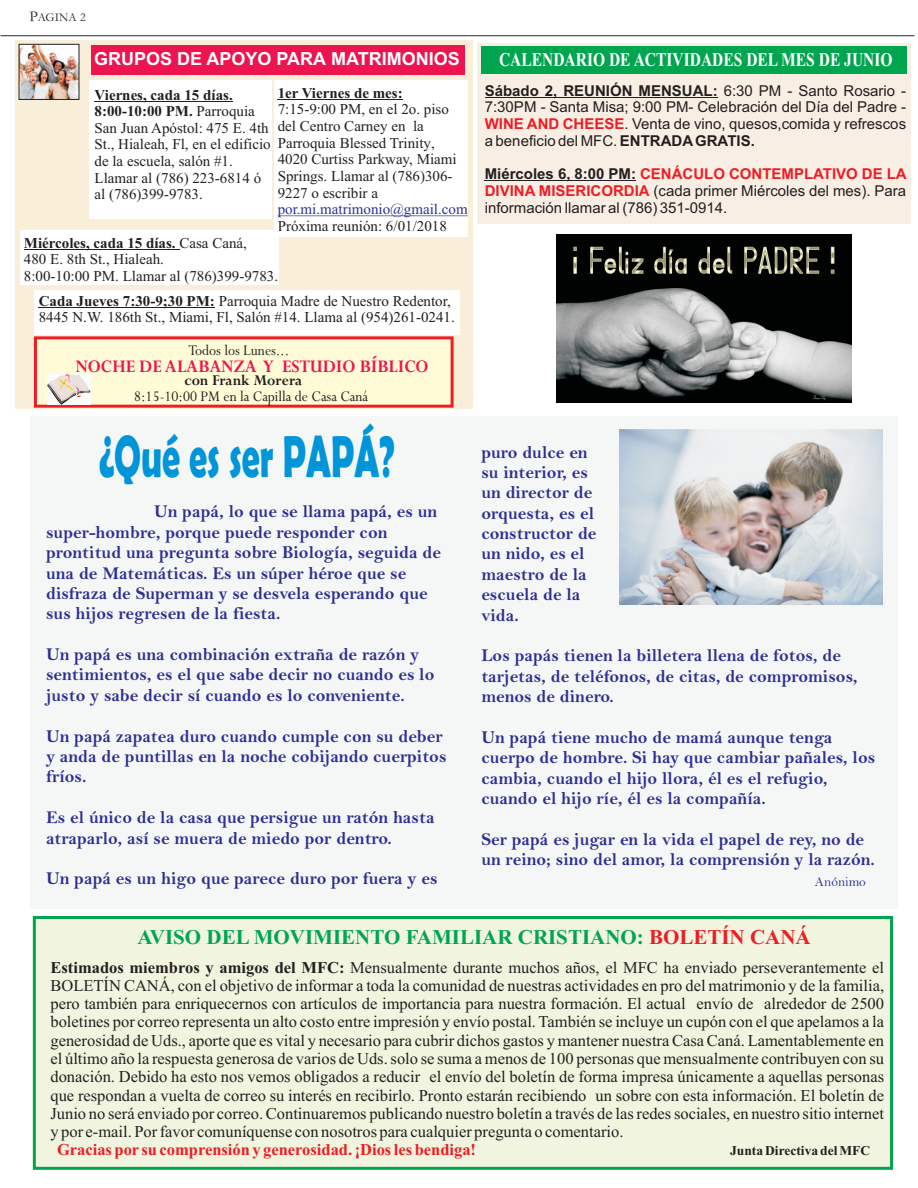
<style>
.page{position:relative;width:918px;height:1188px;background:#fff}
.page>*{position:absolute;margin:0;border:0;box-sizing:border-box;transform-origin:0 0}
.t1{font:700 59.7px "Berlin Sans FB Demi";color:#0095d9;scale:.6 1}
.t2{font:700 21px "Times New Roman";color:#00a54f}
.t3{font:700 19.5px "Times New Roman";color:#fff;scale:.8 1}
.t4{font:700 19.5px "Perpetua";color:#ed1450;scale:.93 1}
.t5{font:700 18px/20.4px "Bell";color:#2e3092}
.t6{font:700 18px "Arial";color:#fff}
.t7{font:16.5px/18.3px "Times New Roman";color:#231f20;text-align:justify}
.t8{font:700 16.5px "Times New Roman";color:#ee1d23}
.t9{font:16.5px "Perpetua";color:#231f20;scale:.93 1}
.t10{font:700 16.5px "Perpetua";color:#231f20;scale:.93 1}
.t11{font:15px/16.6px "Times New Roman";color:#231f20}
.t12{font:15px/16.8px "Arial";color:#231f20;text-align:justify}
.t13{font:15px "Times New Roman";color:#2d3291}
.t14{font:700 15px "Times New Roman";color:#231f20}
.t15{font:700 13.5px "Times New Roman";color:#231f20}
.t16{font:13.5px "Bell";color:#2e3092}
.t17{font:12px "Garamond";color:#2a2723}
.s1{font-size:15px}
.s2{font-weight:700}
.s3{font-weight:700;color:#ee1d23}
.s4{color:#ee1d23}
</style>
<div class="page">
<hr style="left:1px;top:35px;width:913px;height:1px;background:#2a2723">
<div style="left:15px;top:41px;width:457px;height:368px;background:#f9efd9"></div>
<div style="left:91px;top:45px;width:374px;height:29px;background:#ed1450"></div>
<div style="left:89px;top:80px;width:182px;height:138px;background:#fff"></div>
<img style="left:21px;top:46px;width:56px;height:52px">
<div style="left:478px;top:43px;width:433px;height:181px;background:#f9eee4"></div>
<div style="left:481px;top:47px;width:425px;height:27px;background:#00a54f"></div>
<hr style="left:485px;top:97px;width:233px;height:1px;background:#231f20">
<hr style="left:485px;top:181px;width:151px;height:1px;background:#231f20">
<div style="left:19px;top:44px;width:60px;height:56px;border:1px solid #231f20"></div>
<div style="left:274px;top:81px;width:194px;height:156px;background:#fff"></div>
<hr style="left:278px;top:99px;width:125px;height:1px;background:#231f20">
<svg style="left:278px;top:216px;width:15px;height:1px"></svg>
<hr style="left:293px;top:216px;width:97px;height:1px;background:#2d3291">
<hr style="left:390px;top:216px;width:78px;height:1px;background:#2d3291">
<svg style="left:34px;top:336px;width:420px;height:72px"></svg>
<img style="left:48px;top:374px;width:43px;height:31px">
<div style="left:20px;top:231px;width:258px;height:54px;background:#fff"></div>
<hr style="left:95px;top:101px;width:138px;height:1px;background:#231f20">
<hr style="left:24px;top:249px;width:155px;height:1px;background:#231f20">
<div style="left:34px;top:290px;width:426px;height:45px;background:#fff"></div>
<hr style="left:39px;top:307px;width:176px;height:1px;background:#231f20">
<div style="left:30px;top:416px;width:867px;height:493px;background:#f5f7f7"></div>
<img style="left:620px;top:430px;width:262px;height:175px">
<div style="left:32px;top:916px;width:861px;height:254px;background:#f1f4df"></div>
<img style="left:557px;top:234px;width:294px;height:169px">
<p class="t17" style="left:29px;top:13px;width:58px"><span class="s1">P</span>AGINA 2</p>
<p class="t6" style="left:94px;top:52px;width:367px">GRUPOS DE APOYO PARA MATRIMONIOS</p>
<p class="t3" style="left:499px;top:53px;width:494px">CALENDARIO DE ACTIVIDADES DEL MES DE JUNIO</p>
<p class="t12" style="left:485px;top:83px;width:423px"><span class="s2">Sábado 2, REUNIÓN MENSUAL:</span> 6:30 PM - Santo Rosario - 7:30PM - Santa Misa; 9:00 PM- Celebración del Día del Padre - <span class="s3">WINE AND CHEESE</span>. Venta de vino, quesos,comida y refrescos a beneficio del MFC. <span class="s2">ENTRADAGRATIS.</span></p>
<p class="t12" style="left:485px;top:167px;width:423px"><span class="s2">Miércoles 6, 8:00 PM:</span> <span class="s3">CENÁCULO CONTEMPLATIVO DE LA DIVINA MISERICORDIA</span> (cada primer Miércoles del mes). Para información llamar al (786) 351-0914.</p>
<p class="t14" style="left:278px;top:88px;width:127px">1er Viernes de mes:</p>
<p class="t11" style="left:278px;top:103px;width:173px">7:15-9:00 PM, en el 2o. piso</p>
<p class="t11" style="left:278px;top:136px;width:181px">Parroquia Blessed Trinity,<br>4020 Curtiss Parkway, Miami<br>Springs. Llamar al (786)306-<br>9227 o escribir a</p>
<p class="t11" style="left:95px;top:88px;width:178px"><span class="s2">Viernes, cada 15 días.<br>8:00-10:00 PM.</span> Parroquia<br>San Juan Apóstol: 475 E. 4th<br>St., Hialeah, Fl, en el edificio de la escuela, salón #1.<br>Llamar al (786) 223-6814 ó al (786)399-9783.</p>
<p class="t11" style="left:24px;top:236px;width:256px"><span class="s2">Miércoles, cada 15 días.</span> Casa Caná,<br>480 E. 8th St., Hialeah.<br>8:00-10:00 PM. Llamar al (786)399-9783.</p>
<p class="t11" style="left:39px;top:294px;width:418px"><span class="s2">Cada Jueves 7:30-9;30 PM:</span> Parroquia Madre de Nuestro Redentor,<br>8445 N.W. 186th St., Miami, Fl, Salón #14. Llama al (954)261-0241.</p>
<p class="t11" style="left:278px;top:119px;width:148px">del Centro Carney en la</p>
<p class="t13" style="left:278px;top:204px;width:192px">por.mi.matrimonio@gmail.com</p>
<p class="t11" style="left:278px;top:219px;width:171px">Próxima reunión: 6/01/2018</p>
<p class="t9" style="left:188px;top:345px;width:110px">Todos los Lunes...</p>
<p class="t4" style="left:76px;top:359px;width:381px">NOCHE DE ALABANZA Y ESTUDIO BÍBLICO</p>
<p class="t10" style="left:184px;top:374px;width:128px">con Frank Morera</p>
<p class="t9" style="left:134px;top:390px;width:253px">8:15-10:00 PM en la Capilla de Casa Caná</p>
<h1 class="t1" style="left:99px;top:422px;width:494px">¿Qué es ser PAPÁ?</h1>
<p class="t5" style="left:481px;top:444px;width:113px">puro dulce en su interior, es un director de</p>
<p class="t5" style="left:154px;top:504px;width:285px">Un papá, lo que se llama papá, es un</p>
<p class="t5" style="left:481px;top:505px;width:114px">orquesta, es el</p>
<p class="t5" style="left:46px;top:524px;width:343px">super-hombre, porque puede responder con</p>
<p class="t5" style="left:481px;top:525px;width:117px">constructor de</p>
<p class="t5" style="left:46px;top:544px;width:396px">prontitud una pregunta sobre Biología, seguida de</p>
<p class="t5" style="left:481px;top:546px;width:105px">un nido, es el</p>
<p class="t5" style="left:46px;top:565px;width:362px">una de Matemáticas. Es un súper héroe que se</p>
<p class="t5" style="left:481px;top:566px;width:107px">maestro de la</p>
<p class="t5" style="left:46px;top:585px;width:383px">disfraza de Superman y se desvela esperando que</p>
<p class="t5" style="left:481px;top:586px;width:101px">escuela de la</p>
<p class="t5" style="left:46px;top:606px;width:236px">sus hijos regresen de la fiesta.</p>
<p class="t5" style="left:481px;top:607px;width:39px">vida.</p>
<p class="t5" style="left:46px;top:646px;width:375px">Un papá es una combinación extraña de razón y</p>
<p class="t5" style="left:481px;top:648px;width:361px">Los papás tienen la billetera llena de fotos, de</p>
<p class="t5" style="left:46px;top:667px;width:390px">sentimientos, es el que sabe decir no cuando es lo</p>
<p class="t5" style="left:481px;top:668px;width:378px">tarjetas, de teléfonos, de citas, de compromisos,</p>
<p class="t5" style="left:46px;top:687px;width:360px">justo y sabe decir sí cuando es lo conveniente.</p>
<p class="t5" style="left:481px;top:688px;width:134px">menos de dinero.</p>
<p class="t5" style="left:46px;top:728px;width:398px">Un papá zapatea duro cuando cumple con su deber</p>
<p class="t5" style="left:481px;top:729px;width:353px">Un papá tiene mucho de mamá aunque tenga</p>
<p class="t5" style="left:46px;top:748px;width:402px">y anda de puntillas en la noche cobijando cuerpitos</p>
<p class="t5" style="left:481px;top:749px;width:395px">cuerpo de hombre. Si hay que cambiar pañales, los</p>
<p class="t5" style="left:46px;top:769px;width:42px">fríos.</p>
<p class="t5" style="left:481px;top:770px;width:348px">cambia, cuando el hijo llora, él es el refugio, cuando el hijo ríe, él es la compañía.</p>
<p class="t5" style="left:46px;top:809px;width:390px">Es el único de la casa que persigue un ratón hasta atraparlo, así se muera de miedo por dentro.</p>
<p class="t5" style="left:481px;top:831px;width:395px">Ser papá es jugar en la vida el papel de rey, no de un reino; sino del amor, la comprensión y la razón.</p>
<p class="t5" style="left:46px;top:870px;width:393px">Un papá es un higo que parece duro por fuera y es</p>
<p class="t16" style="left:815px;top:877px;width:52px">Anónimo</p>
<p class="t2" style="left:137px;top:930px;width:675px">AVISO DEL MOVIMIENTO FAMILIAR CRISTIANO: <span class="s4">BOLETÍN CANÁ</span></p>
<p class="t7" style="left:50px;top:960px;width:835px"><span class="s2">Estimados miembros y amigos del MFC:</span> Mensualmente durante muchos años, el MFC ha enviado perseverantemente el BOLETÍN CANÁ, con el objetivo de informar a toda la comunidad de nuestras actividades en pro del matrimonio y de la familia, pero también para enriquecernos con artículos de importancia para nuestra formación. El actual envío de alrededor de 2500 boletines por correo representa un alto costo entre impresión y envío postal. También se incluye un cupón con el que apelamos a la generosidad de Uds., aporte que es vital y necesario para cubrir dichos gastos y mantener nuestra Casa Caná. Lamentablemente en el último año la respuesta generosa de varios de Uds. solo se suma a menos de 100 personas que mensualmente contribuyen con su donación. Debido ha esto nos vemos obligados a reducir el envío del boletín de forma impresa únicamente a aquellas personas que respondan a vuelta de correo su interés en recibirlo. Pronto estarán recibiendo un sobre con esta información. El boletín de Junio no será enviado por correo. Continuaremos publicando nuestro boletín a través de las redes sociales, en nuestro sitio internet y por e-mail. Por favor comuníquense con nosotros para cualquier pregunta o comentario.</p>
<p class="t8" style="left:57px;top:1144px;width:421px">Gracias por su comprensión y generosidad. ¡Dios les bendiga!</p>
<p class="t15" style="left:730px;top:1146px;width:142px">Junta Directiva del MFC</p>
</div>
